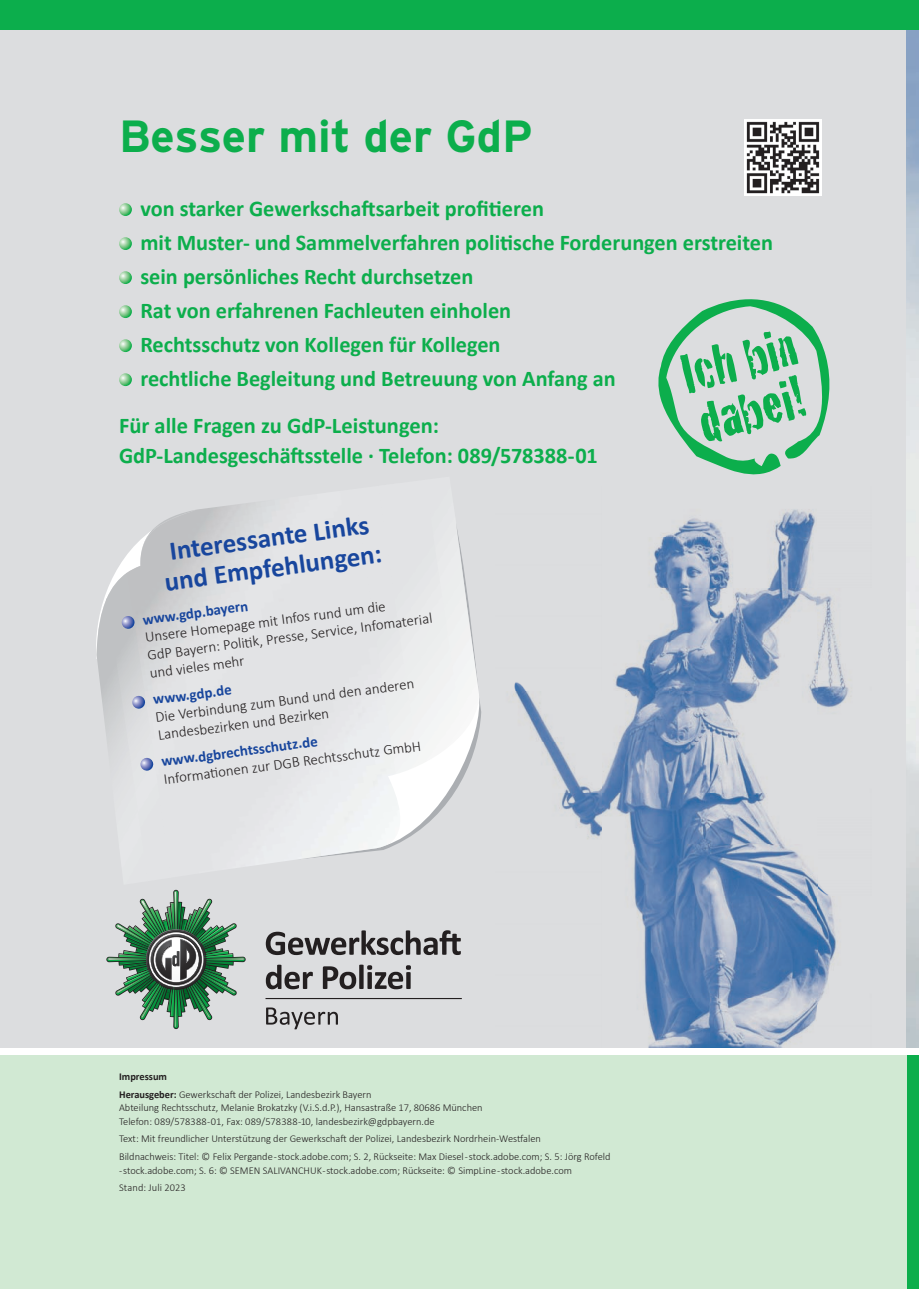
<style>
.page{position:relative;width:919px;height:1289px;background:#fff}
.page>*{position:absolute;margin:0;border:0;box-sizing:border-box;transform-origin:0 0}
.t1{font:700 45px "Interstate";color:#0cae4c}
.t2{font:700 27px/30.2px "Calibri";color:#18469d;text-align:center}
.t3{font:700 22.5px/34px "Calibri";color:#0cae4c}
.t4{font:300 15px/18.3px "Calibri";color:#231f20}
.t5{font:700 15px "Calibri";color:#18469d}
.t6{font:300 10.5px/17.7px "Calibri";color:#231f20}
.s1{font-weight:700}
</style>
<div class="page">
<div style="left:0;top:0;width:906px;height:1288px;background:#dcdddf"></div>
<img style="left:513px;top:509px;width:336px;height:539px">
<svg style="left:266px;top:1007px;width:72px;height:22px"></svg>
<svg style="left:266px;top:930px;width:195px;height:25px"></svg>
<svg style="left:266px;top:964px;width:47px;height:25px"></svg>
<svg style="left:323px;top:964px;width:88px;height:25px"></svg>
<svg style="left:106px;top:889px;width:140px;height:140px"></svg>
<hr style="left:265px;top:997px;width:197px;height:2px;background:#231f20">
<img style="left:744px;top:119px;width:77px;height:77px">
<div style="left:0;top:0;width:918px;height:30px;background:#0cae4c"></div>
<div style="left:906px;top:1054px;width:12px;height:234px;background:#0cae4c"></div>
<div style="left:0;top:1054px;width:906px;height:234px;background:#d1e9d3"></div>
<div style="left:0;top:1048px;width:906px;height:6px;background:#fff"></div>
<img style="left:152px;top:503px;width:236px;height:365px">
<img style="left:152px;top:572px;width:19px;height:296px">
<img style="left:97px;top:659px;width:44px;height:80px">
<img style="left:354px;top:503px;width:24px;height:272px">
<img style="left:378px;top:508px;width:47px;height:184px">
<img style="left:425px;top:518px;width:54px;height:174px">
<img style="left:378px;top:503px;width:10px;height:5px">
<svg style="left:374px;top:692px;width:108px;height:156px"></svg>
<svg style="left:96px;top:531px;width:56px;height:128px"></svg>
<svg style="left:132px;top:696px;width:13px;height:13px"></svg>
<svg style="left:140px;top:758px;width:14px;height:13px"></svg>
<svg style="left:456px;top:523px;width:4px;height:23px"></svg>
<svg style="left:119px;top:203px;width:13px;height:13px"></svg>
<svg style="left:119px;top:237px;width:13px;height:13px"></svg>
<svg style="left:119px;top:271px;width:13px;height:13px"></svg>
<svg style="left:119px;top:305px;width:13px;height:13px"></svg>
<svg style="left:119px;top:339px;width:13px;height:13px"></svg>
<svg style="left:119px;top:373px;width:13px;height:13px"></svg>
<svg style="left:658px;top:299px;width:172px;height:176px"></svg>
<h1 class="t1" style="left:119px;top:111px;width:415px">Besser mit der GdP</h1>
<p class="t3" style="left:140px;top:191px;width:634px">von starker Gewerkschaftsarbeit profitieren<br>mit Muster- und Sammelverfahren politische Forderungen erstreiten sein persönliches Recht durchsetzen<br>Rat von erfahrenen Fachleuten einholen<br>Rechtsschutz von Kollegen für Kollegen<br>rechtliche Begleitung und Betreuung von Anfang an</p>
<h3 class="t3" style="left:119px;top:410px;width:480px;line-height:29.7px">Für alle Fragen zu GdP-Leistungen:<br>GdP-Landesgeschäftsstelle · Telefon: 089/578388-01</h3>
<h2 class="t2" style="left:158px;top:537px;width:220px;rotate:-8deg">Interessante Links und Empfehlungen:</h2>
<h3 class="t5" style="left:141px;top:608px;width:108px;rotate:-7deg">www.gdp.bayern</h3>
<h3 class="t4" style="left:144px;top:627px;width:289px;rotate:-7deg">Unsere Homepage mit Infos rund um die<br>GdP Bayern: Politi k, Presse, Service, Infomaterial und vieles mehr</h3>
<h3 class="t5" style="left:152px;top:688px;width:80px;rotate:-7deg">www.gdp.de</h3>
<h3 class="t4" style="left:154px;top:707px;width:262px;rotate:-7deg">Die Verbindung zum Bund und den anderen<br>Landesbezirken und Bezirken</h3>
<h3 class="t5" style="left:160px;top:751px;width:159px;rotate:-8deg">www.dgbrechtsschutz.de</h3>
<h3 class="t4" style="left:163px;top:769px;width:261px;rotate:-7deg">Informati onen zur DGB Rechtsschutz GmbH</h3>
<p class="t6" style="left:119px;top:1067px;width:254px"><span class="s1">Impressum<br>Herausgeber:</span> Gewerkschaft der Polizei, Landesbezirk Bayern</p>
<p class="t6" style="left:119px;top:1100px;width:365px;line-height:13.5px">Abteilung Rechtsschutz, Melanie Brokatzky (V.i.S.d.P.), Hansastraße 17, 80686 München<br>Telefon: 089/578388-01, Fax: 089/578388-10, landesbezirk@gdpbayern.de</p>
<p class="t6" style="left:119px;top:1129px;width:493px">Text: Mit freundlicher Unterstützung der Gewerkschaft der Polizei, Landesbezirk Nordrhein-Westfalen<br>Bildnachweis: Titel: © Felix Pergande - stock.adobe.com; S. 2, Rückseite: Max Diesel - stock.adobe.com; S. 5: Jörg Rofeld</p>
<p class="t6" style="left:119px;top:1161px;width:454px">- stock.adobe.com; S. 6: © SEMEN SALIVANCHUK - stock.adobe.com; Rückseite: © SimpLine - stock.adobe.com<br>Stand: Juli 2023</p>
</div>
